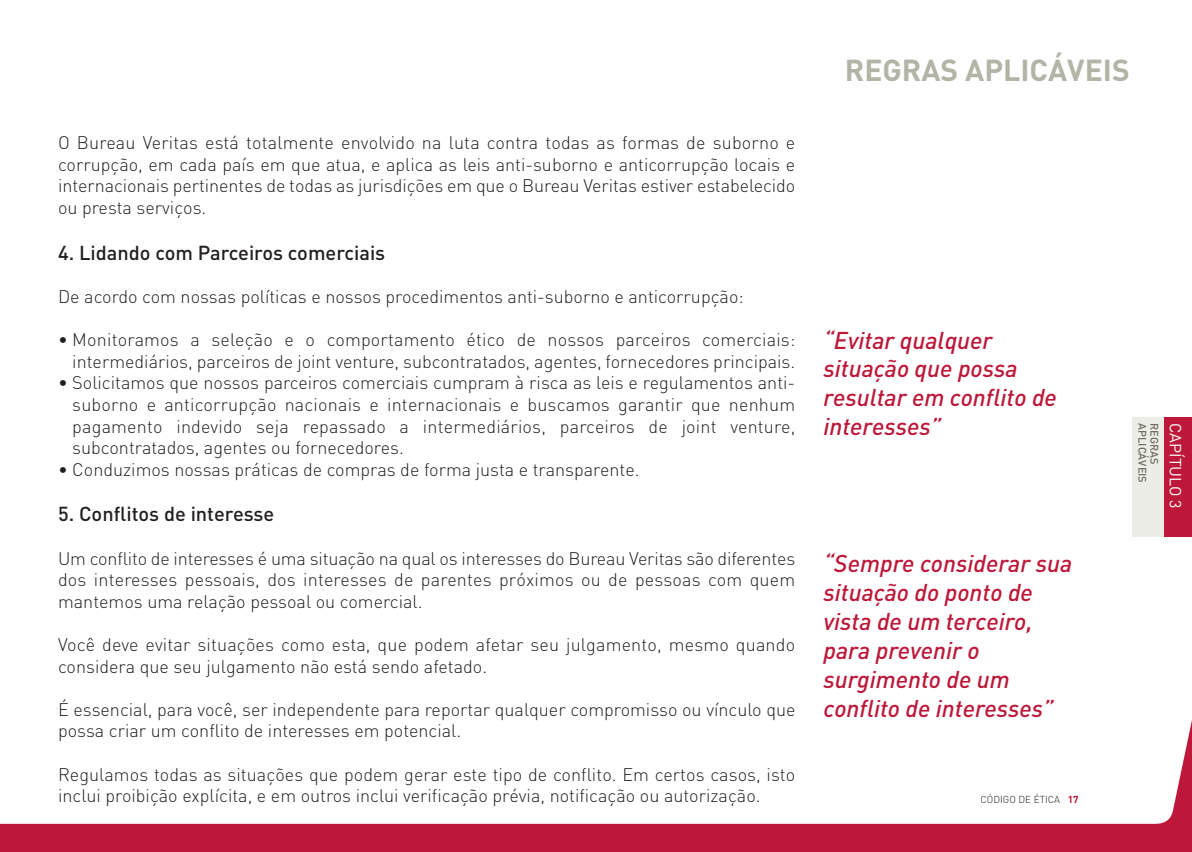
<style>
.page{position:relative;width:1192px;height:852px;background:#fff}
.page>*{position:absolute;margin:0;border:0;box-sizing:border-box;transform-origin:0 0}
.t1{font:700 30px "DIN";color:#b3b3a6}
.t2{font:italic 500 24px/28.8px "DIN";color:#bd1839}
.t3{font:500 20px "DIN";color:#231f20}
.t4{font:300 18px/21.6px "DIN";color:#231f20;text-align:justify}
.t5{font:16px "DIN";color:#fff}
.t6{font:500 11px "DIN";color:#6d6c5d}
.t7{font:300 10px "DIN";color:#231f20}
.s1{font-weight:700;color:#bd1839}
</style>
<div class="page">
<svg style="left:0;top:720px;width:1192px;height:132px"></svg>
<div style="left:1164px;top:417px;width:28px;height:119px;background:#bd1839"></div>
<div style="left:1132px;top:417px;width:32px;height:119px;background:#edede8"></div>
<p class="t4" style="left:58px;top:134px;width:739px">O Bureau Veritas está totalmente envolvido na luta contra todas as formas de suborno e corrupção, em cada país em que atua, e aplica as leis anti-suborno e anticorrupção locais e internacionais pertinentes de todas as jurisdições em que o Bureau Veritas estiver estabelecido ou presta serviços.</p>
<p class="t3" style="left:58px;top:245px;width:329px">4. Lidando com Parceiros comerciais</p>
<p class="t4" style="left:58px;top:288px;width:687px">De acordo com nossas políticas e nossos procedimentos anti-suborno e anticorrupção:</p>
<p class="t4" style="left:58px;top:331px;width:739px;text-align:right">• Monitoramos a seleção e o comportamento ético de nossos parceiros comerciais: intermediários, parceiros de joint venture, subcontratados, agentes, fornecedores principais.</p>
<p class="t4" style="left:72px;top:374px;width:724px;text-indent:-14px">• Solicitamos que nossos parceiros comerciais cumpram à risca as leis e regulamentos anti&shy;suborno e anticorrupção nacionais e internacionais e buscamos garantir que nenhum pagamento indevido seja repassado a intermediários, parceiros de joint venture, subcontratados, agentes ou fornecedores.</p>
<p class="t4" style="left:58px;top:460px;width:583px">• Conduzimos nossas práticas de compras de forma justa e transparente.</p>
<p class="t3" style="left:58px;top:507px;width:218px">5. Conflitos de interesse</p>
<p class="t4" style="left:58px;top:549px;width:739px">Um conflito de interesses é uma situação na qual os interesses do Bureau Veritas são diferentes dos interesses pessoais, dos interesses de parentes próximos ou de pessoas com quem mantemos uma relação pessoal ou comercial.</p>
<p class="t4" style="left:58px;top:636px;width:739px">Você deve evitar situações como esta, que podem afetar seu julgamento, mesmo quando considera que seu julgamento não está sendo afetado.</p>
<p class="t4" style="left:58px;top:700px;width:739px">É essencial, para você, ser independente para reportar qualquer compromisso ou vínculo que possa criar um conflito de interesses em potencial.</p>
<p class="t4" style="left:58px;top:765px;width:739px">Regulamos todas as situações que podem gerar este tipo de conflito. Em certos casos, isto inclui proibição explícita, e em outros inclui verificação prévia, notificação ou autorização.</p>
<h1 class="t1" style="left:845px;top:60px;width:286px">REGRAS APLICÁVEIS</h1>
<h2 class="t2" style="left:823px;top:328px;width:235px">“Evitar qualquer situação que possa resultar em conflito de interesses”</h2>
<h2 class="t2" style="left:823px;top:552px;width:250px">“Sempre considerar sua situação do ponto de vista de um terceiro, para prevenir o surgimento de um conflito de interesses”</h2>
<p class="t7" style="left:980px;top:796px;width:100px">CÓDIGO DE ÉTICA <span class="s1">17</span></p>
<p class="t6" style="left:1146px;top:423px;width:61px;rotate:90deg">APLICÁVEIS</p>
<p class="t6" style="left:1158px;top:423px;width:43px;rotate:90deg">REGRAS</p>
<p class="t5" style="left:1181px;top:423px;width:87px;rotate:90deg">CAPÍTULO 3</p>
</div>
